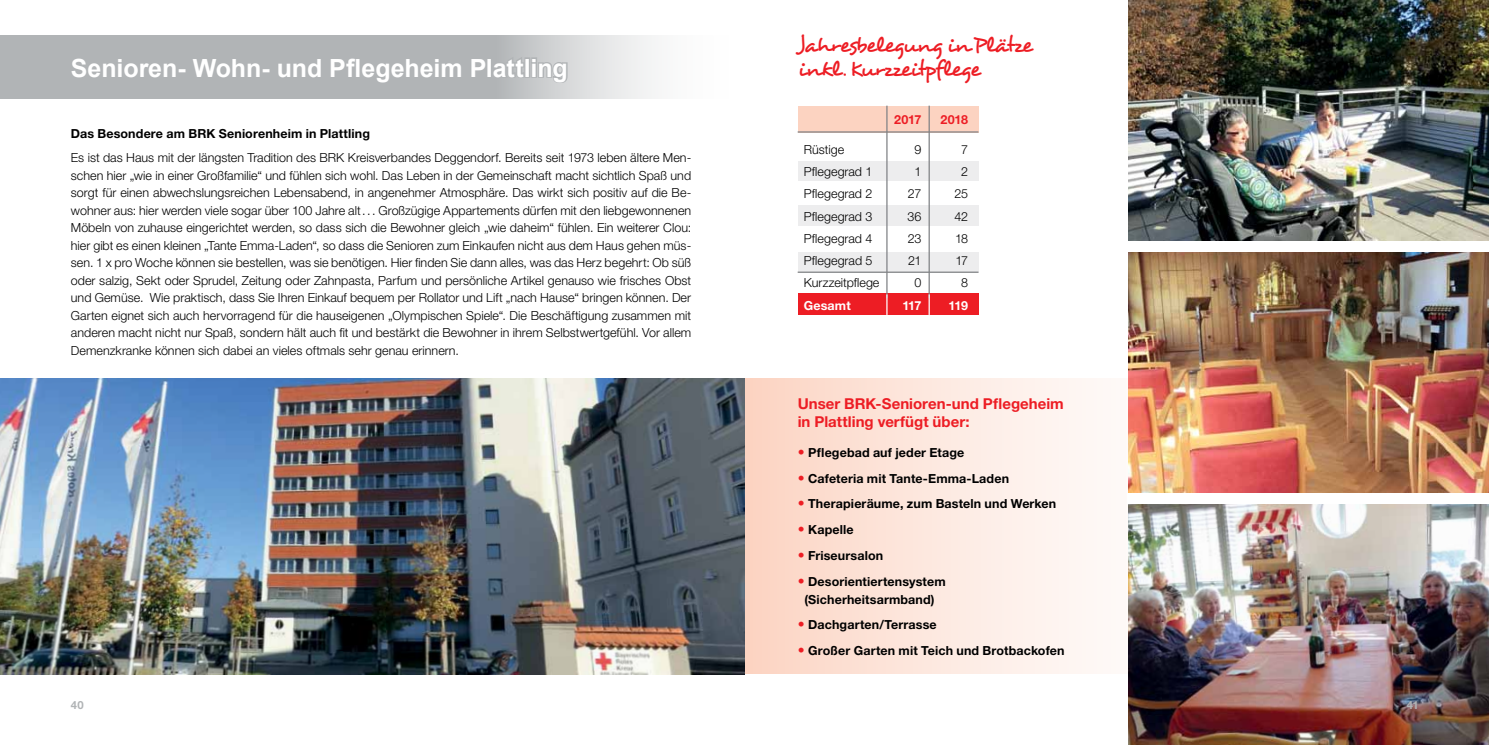
<style>
.page{position:relative;width:1489px;height:745px;background:#fff}
.page>*{position:absolute;margin:0;border:0;box-sizing:border-box;transform-origin:0 0}
.t1{font:700 25px "Arial";letter-spacing:-.005em;color:#fff}
.t2{font:22.5px/23.8px "Desyrel";letter-spacing:-.045em;color:#ed1d24}
.t3{font:700 15px/18px "Helvetica Neue";color:#ed1d24}
.t4{font:300 12.5px/17.5px "Helvetica Neue";color:#000;text-align:justify}
.t5{font:700 12.5px/17.5px "Helvetica Neue";letter-spacing:.01em;color:#000;text-align:center}
.t6{font:700 12.5px "Helvetica Neue";letter-spacing:.005em;color:#fff}
.t7{font:700 12.5px "Helvetica Neue";letter-spacing:-.01em;color:#ed1d24}
.t8{font:700 11.25px "Helvetica Neue";color:#b1b4b6}
.s1{font-size:13.75px;color:#ed1d24}
</style>
<div class="page">
<svg style="left:744px;top:378px;width:350px;height:295px;background:#f0dcd4"></svg>
<svg style="left:0;top:35px;width:655px;height:64px;background:#bdbfc1"></svg>
<img style="left:0;top:378px;width:744px;height:295px">
<div style="left:69px;top:55px;width:109px;height:25px;background:#b1b4b6"></div>
<div style="left:178px;top:67px;width:9px;height:6px;border:2px solid #b1b4b6"></div>
<div style="left:190px;top:53px;width:72px;height:29px;background:#b1b4b6"></div>
<div style="left:261px;top:67px;width:10px;height:6px;border:2px solid #b1b4b6"></div>
<div style="left:276px;top:56px;width:187px;height:29px;background:#b1b4b6"></div>
<svg style="left:469px;top:55px;width:100px;height:30px;background:#b8bbbd"></svg>
<img style="left:1128px;top:0;width:360px;height:493px">
<img style="left:1128px;top:504px;width:360px;height:240px">
<div style="left:1127px;top:241px;width:361px;height:11px;background:#fff"></div>
<div style="left:797px;top:106px;width:181px;height:26px;background:#fcd3c1"></div>
<div style="left:797px;top:161px;width:181px;height:20px;background:#ededee"></div>
<div style="left:797px;top:293px;width:181px;height:22px;background:#ed1d24"></div>
<div style="left:797px;top:205px;width:181px;height:21px;background:#ededee"></div>
<div style="left:797px;top:252px;width:181px;height:20px;background:#ededee"></div>
<hr style="left:886px;top:106px;width:1px;height:192px;background:#808285">
<svg style="left:886px;top:294px;width:1px;height:21px"></svg>
<hr style="left:928px;top:106px;width:1px;height:192px;background:#808285">
<svg style="left:928px;top:294px;width:1px;height:21px"></svg>
<hr style="left:797px;top:131px;width:181px;height:1px;background:#808285">
<hr style="left:797px;top:271px;width:181px;height:2px;background:#808285">
<h1 class="t1" style="left:71px;top:50px;width:498px">Senioren- Wohn- und Pflegeheim Plattling</h1>
<p class="t5" style="left:71px;top:124px;width:301px">Das Besondere am BRK Seniorenheim in Plattling</p>
<p class="t4" style="left:71px;top:148px;width:622px">Es ist das Haus mit der längsten Tradition des BRK Kreisverbandes Deggendorf. Bereits seit 1973 leben ältere Men&shy;schen hier „wie in einer Großfamilie“ und fühlen sich wohl. Das Leben in der Gemeinschaft macht sichtlich Spaß und sorgt für einen abwechslungsreichen Lebensabend, in angenehmer Atmosphäre. Das wirkt sich positiv auf die Be&shy;wohner aus: hier werden viele sogar über 100 Jahre alt... Großzügige Appartements dürfen mit den liebgewonnenen Möbeln von zuhause eingerichtet werden, so dass sich die Bewohner gleich „wie daheim“ fühlen. Ein weiterer Clou: hier gibt es einen kleinen „Tante Emma-Laden“, so dass die Senioren zum Einkaufen nicht aus dem Haus gehen müs&shy;sen. 1 x pro Woche können sie bestellen, was sie benötigen. Hier finden Sie dann alles, was das Herz begehrt: Ob süß oder salzig, Sekt oder Sprudel, Zeitung oder Zahnpasta, Parfum und persönliche Artikel genauso wie frisches Obst und Gemüse. Wie praktisch, dass Sie Ihren Einkauf bequem per Rollator und Lift „nach Hause“ bringen können. Der Garten eignet sich auch hervorragend für die hauseigenen „Olympischen Spiele“. Die Beschäftigung zusammen mit anderen macht nicht nur Spaß, sondern hält auch fit und bestärkt die Bewohner in ihrem Selbstwertgefühl. Vor allem Demenzkranke können sich dabei an vieles oftmals sehr genau erinnern.</p>
<p class="t8" style="left:71px;top:698px;width:14px">40</p>
<h2 class="t2" style="left:797px;top:33px;width:236px">Jahresbelegung in Plätze inkl . Kurzzeitpflege</h2>
<p class="t7" style="left:894px;top:112px;width:29px">2017</p>
<p class="t7" style="left:940px;top:112px;width:29px">2018</p>
<p class="t4" style="left:803px;top:140px;width:42px">Rüstige</p>
<p class="t4" style="left:914px;top:140px;width:8px">9</p>
<p class="t4" style="left:961px;top:140px;width:8px">7</p>
<p class="t4" style="left:803px;top:162px;width:70px">Pflegegrad 1</p>
<p class="t4" style="left:914px;top:162px;width:8px">1</p>
<p class="t4" style="left:961px;top:162px;width:8px">2</p>
<p class="t4" style="left:803px;top:184px;width:70px">Pflegegrad 2</p>
<p class="t4" style="left:907px;top:184px;width:15px">27</p>
<p class="t4" style="left:954px;top:184px;width:15px">25</p>
<p class="t4" style="left:803px;top:207px;width:70px">Pflegegrad 3</p>
<p class="t4" style="left:907px;top:207px;width:15px">36</p>
<p class="t4" style="left:954px;top:207px;width:15px">42</p>
<p class="t4" style="left:803px;top:229px;width:70px">Pflegegrad 4</p>
<p class="t4" style="left:907px;top:229px;width:15px">23</p>
<p class="t4" style="left:954px;top:229px;width:15px">18</p>
<p class="t4" style="left:803px;top:251px;width:70px">Pflegegrad 5</p>
<p class="t4" style="left:908px;top:251px;width:15px">21</p>
<p class="t4" style="left:955px;top:251px;width:14px">17</p>
<p class="t4" style="left:803px;top:274px;width:77px">Kurzzeitpflege</p>
<p class="t4" style="left:914px;top:274px;width:8px">0</p>
<p class="t4" style="left:961px;top:274px;width:8px">8</p>
<p class="t6" style="left:803px;top:297px;width:48px">Gesamt</p>
<p class="t6" style="left:902px;top:297px;width:21px">117</p>
<p class="t6" style="left:948px;top:297px;width:21px">119</p>
<p class="t3" style="left:797px;top:394px;width:268px">Unser BRK-Senioren-und Pflegeheim in Plattling verfügt über:</p>
<p class="t5" style="left:797px;top:443px;width:168px"><span class="s1">•</span> Pflegebad auf jeder Etage</p>
<p class="t5" style="left:797px;top:468px;width:213px"><span class="s1">•</span> Cafeteria mit Tante-Emma-Laden</p>
<p class="t5" style="left:797px;top:494px;width:260px"><span class="s1">•</span> Therapieräume, zum Basteln und Werken</p>
<p class="t5" style="left:797px;top:520px;width:57px"><span class="s1">•</span> Kapelle</p>
<p class="t5" style="left:797px;top:546px;width:87px"><span class="s1">•</span> Friseursalon</p>
<p class="t5" style="left:797px;top:572px;width:149px"><span class="s1">•</span> Desorientiertensystem (Sicherheitsarmband)</p>
<p class="t5" style="left:797px;top:615px;width:141px"><span class="s1">•</span> Dachgarten/Terrasse</p>
<p class="t5" style="left:797px;top:641px;width:268px"><span class="s1">•</span> Großer Garten mit Teich und Brotbackofen</p>
<p class="t8" style="left:1406px;top:698px;width:14px">41</p>
</div>
